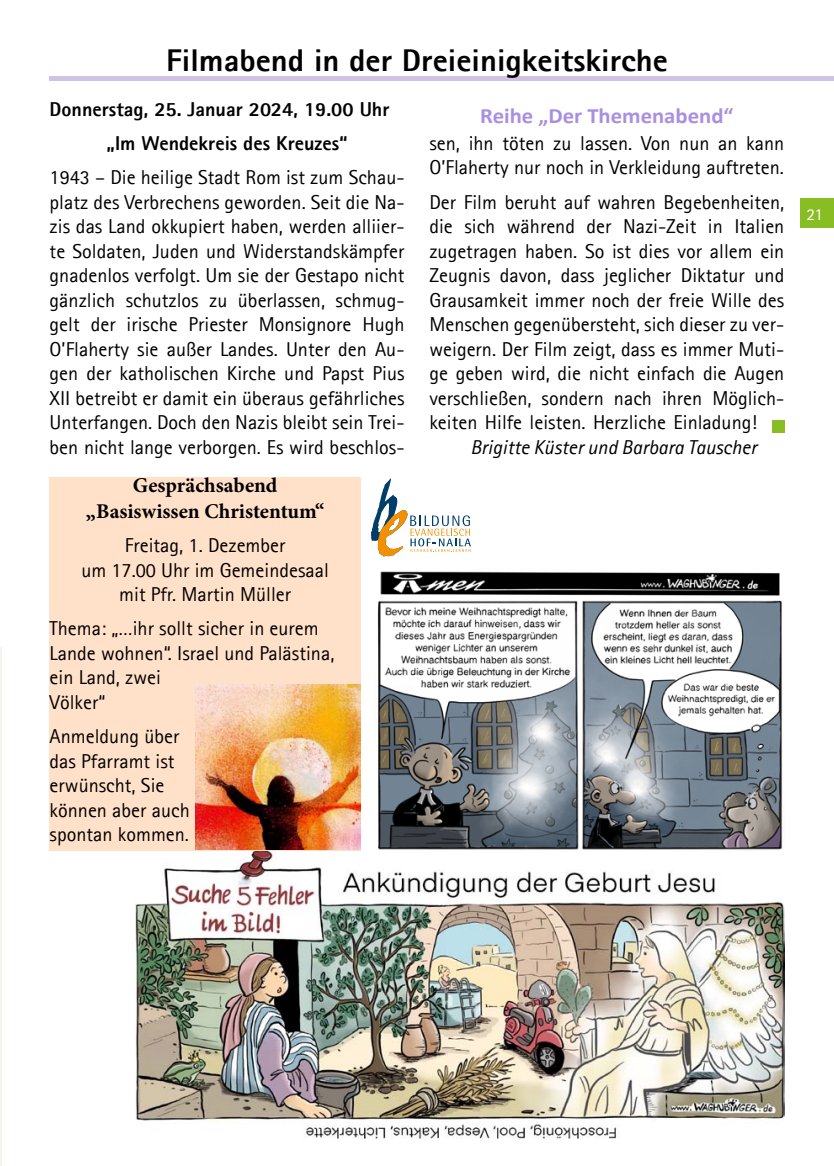
<style>
.page{position:relative;width:834px;height:1166px;background:#fff}
.page>*{position:absolute;margin:0;border:0;box-sizing:border-box;transform-origin:0 0}
.t1{font:800 31.5px "Agfa Rotis Sans Serif";color:#000;scale:1.04 1}
.t2{font:700 21.88px "Calibri";color:#a98fe1;scale:1.04 1}
.t3{font:700 21px/25.2px "Minion Pro";color:#000;text-align:center}
.t4{font:20.12px/24.5px "Agfa Rotis Sans Serif";color:#000}
.t5{font:800 20.12px/34.5px "Agfa Rotis Sans Serif";color:#000}
.t6{font:italic 20.12px "Agfa Rotis Sans Serif";color:#000}
.t7{font:16.62px "Agfa Rotis Sans Serif";color:#fff;scale:1.04 1}
</style>
<div class="page">
<div style="left:799px;top:198px;width:34px;height:30px;background:#89bd24"></div>
<hr style="left:0;top:647px;width:1px;height:519px;background:#f6f2ed">
<div style="left:50px;top:76px;width:783px;height:5px;background:#d0c2e1"></div>
<div style="left:771px;top:420px;width:13px;height:13px;background:#89bd24"></div>
<img style="left:136px;top:849px;width:648px;height:290px">
<img style="left:374px;top:571px;width:410px;height:280px">
<div style="left:50px;top:477px;width:310px;height:373px;background:#ffe1c9"></div>
<svg style="left:370px;top:478px;width:101px;height:78px"></svg>
<img style="left:195px;top:684px;width:165px;height:165px">
<h1 class="t1" style="left:166px;top:41px;width:484px">Filmabend in der Dreieinigkeitskirche</h1>
<p class="t5" style="left:106px;top:91px;width:284px;text-indent:-57px">Donnerstag, 25. Januar 2024, 19.00 Uhr „Im Wendekreis des Kreuzes“</p>
<p class="t4" style="left:50px;top:165px;width:356px;text-align:justify">1943 – Die heilige Stadt Rom ist zum Schau&shy;platz des Verbrechens geworden. Seit die Na&shy;zis das Land okkupiert haben, werden alliier&shy;te Soldaten, Juden und Widerstandskämpfer gnadenlos verfolgt. Um sie der Gestapo nicht gänzlich schutzlos zu überlassen, schmug&shy;gelt der irische Priester Monsignore Hugh O’Flaherty sie außer Landes. Unter den Au&shy;gen der katholischen Kirche und Papst Pius XII betreibt er damit ein überaus gefährliches Unterfangen. Doch den Nazis bleibt sein Trei&shy;ben nicht lange verborgen. Es wird beschlos-</p>
<p class="t3" style="left:86px;top:473px;width:240px">Gesprächsabend „Basiswissen Christentum“</p>
<p class="t4" style="left:81px;top:533px;width:249px;text-align:center">Freitag, 1. Dezember<br>um 17.00 Uhr im Gemeindesaal mit Pfr. Martin Müller</p>
<p class="t4" style="left:50px;top:616px;width:286px">Thema: „…ihr sollt sicher in eurem<br>Lande wohnen“. Israel und Palästina, ein Land, zwei<br>Völker“</p>
<p class="t4" style="left:50px;top:724px;width:142px">Anmeldung über das Pfarramt ist erwünscht, Sie können aber auch spontan kommen.</p>
<p class="t2" style="left:480px;top:100px;width:245px">Reihe „Der Themenabend“</p>
<p class="t4" style="left:429px;top:130px;width:356px">sen, ihn töten zu lassen. Von nun an kann<br>O’Flaherty nur noch in Verkleidung auftreten.</p>
<p class="t4" style="left:429px;top:189px;width:356px;text-align:justify">Der Film beruht auf wahren Begebenheiten, die sich während der Nazi-Zeit in Italien zugetragen haben. So ist dies vor allem ein Zeugnis davon, dass jeglicher Diktatur und Grausamkeit immer noch der freie Wille des Menschen gegenübersteht, sich dieser zu ver&shy;weigern. Der Film zeigt, dass es immer Muti&shy;ge geben wird, die nicht einfach die Augen verschließen, sondern nach ihren Möglich&shy;keiten Hilfe leisten. Herzliche Einladung!</p>
<p class="t6" style="left:470px;top:435px;width:288px">Brigitte Küster und Barbara Tauscher</p>
<p class="t7" style="left:806px;top:204px;width:17px">21</p>
</div>
